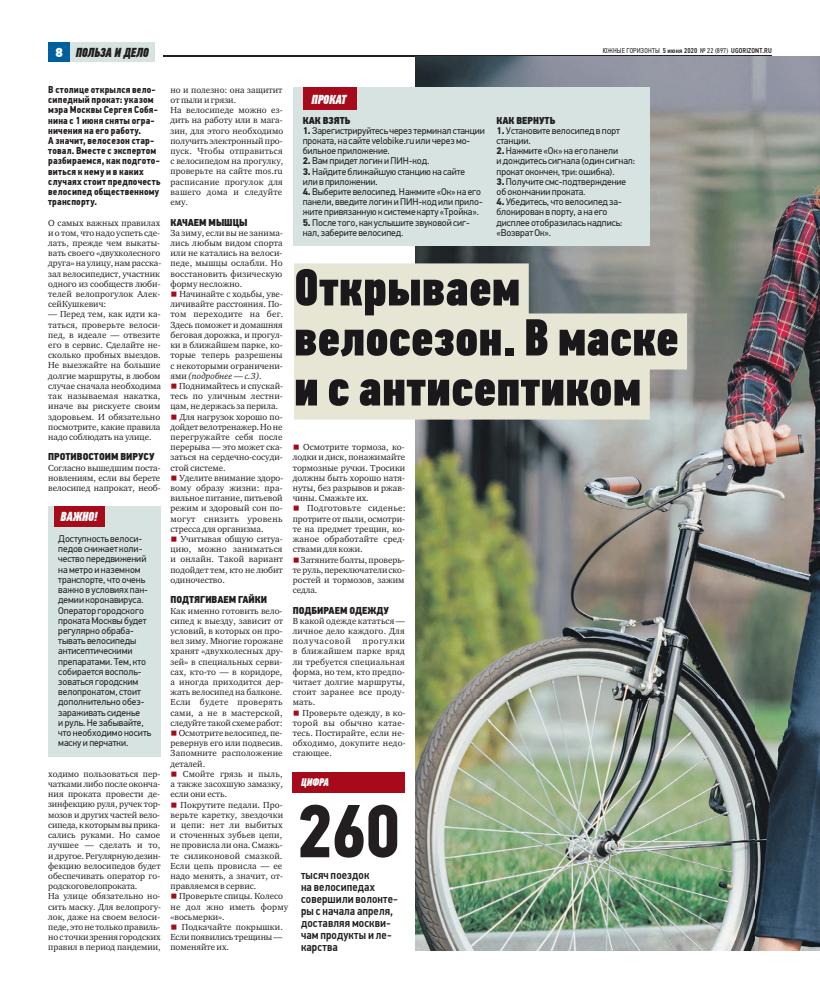
<style>
.page{position:relative;width:820px;height:993px;background:#fff}
.page>*{position:absolute;margin:0;border:0;box-sizing:border-box;transform-origin:0 0}
.t1{font:700 75px "PF Din Text Cond Pro";color:#231f20}
.t2{font:52px/50px "PF Din Text Comp Pro X Black";letter-spacing:.005em;color:#1a181b}
.t3{font:italic 13px "PF Din Text Comp Pro X Black";letter-spacing:-.015em;color:#231f20}
.t4{font:italic 13px "PF Din Text Comp Pro X Black";letter-spacing:-.015em;color:#fff}
.t5{font:500 12px/12px "PF Din Text Cond Pro";letter-spacing:.005em;color:#231f20}
.t6{font:italic 11px "PF Din Text Comp Pro X Black";letter-spacing:-.015em;color:#fff}
.t7{font:700 10px/10.2px "PF Din Text Cond Pro";letter-spacing:.015em;color:#231f20}
.t8{font:10px "PF Din Text Cond Pro X Black";letter-spacing:-.005em;color:#231f20}
.t9{font:9.6px/10.2px "PF Din Text Pro";letter-spacing:-.01em;color:#231f20}
.t10{font:9px/10.2px "Charter ITC";color:#231f20;text-align:justify}
.t11{font:7px "PF Din Text Cond Pro";letter-spacing:.02em;color:#231f20}
.s1{font-family:"PF Din Text Pro";font-weight:900;font-style:normal;color:#fff}
.s2{font-weight:500}
.s3{font-family:"PF Din Text Pro";font-size:8px;color:#a70a1a}
.s4{font-style:italic}
.s5{font-weight:700}
</style>
<div class="page">
<hr style="left:164px;top:56px;width:607px;height:1px;background:#231f20">
<div style="left:70px;top:43px;width:85px;height:19px;background:#d6e3e0"></div>
<div style="left:48px;top:43px;width:22px;height:19px;background:#005f9d"></div>
<div style="left:292px;top:771px;width:113px;height:21px;background:#a70a1a"></div>
<img style="left:415px;top:57px;width:404px;height:893px">
<div style="left:294px;top:263px;width:234px;height:56px;background:#e7e5d4"></div>
<div style="left:294px;top:313px;width:392px;height:56px;background:#e7e5d4"></div>
<div style="left:294px;top:363px;width:355px;height:56px;background:#e7e5d4"></div>
<div style="left:292px;top:88px;width:357px;height:158px;background:#d6e3e0"></div>
<div style="left:303px;top:88px;width:53px;height:22px;background:#a70a1a"></div>
<div style="left:48px;top:506px;width:112px;height:250px;background:#d6e3e0"></div>
<div style="left:54px;top:506px;width:50px;height:20px;background:#a70a1a"></div>
<h3 class="t3" style="left:55px;top:47px;width:95px"><span class="s1">8</span> ПОЛЬЗА И ДЕЛО</h3>
<p class="t11" style="left:602px;top:46px;width:170px">ЮЖНЫЕ ГОРИЗОНТЫ <span class="s2">5 июня 2020</span> № 22 (897) <span class="s2">UGORIZONT.RU</span></p>
<p class="t7" style="left:48px;top:85px;width:114px">В столице открылся вело&shy;сипедный прокат: указом мэраМосквы Сергея Собя&shy;нина с 1 июня сняты огра&shy;ничения на его работу.<br>А значит, велосезон стар&shy;товал. Вместе с экспертом разбираемся, как подгото&shy;виться к нему и в каких случаях стоит предпочесть велосипед общественному транспорту.</p>
<p class="t10" style="left:48px;top:217px;width:114px;text-align:left">О самых важных правилах и о том, что надо успеть сде&shy;лать, прежде чем выкаты&shy;вать своего «двухколесного друга» на улицу, нам расска&shy;зал велосипедист, участник одного из сообществ люби&shy;телей велопрогулок Алек&shy;сей Куш кевич:</p>
<p class="t10" style="left:48px;top:309px;width:114px">— Перед тем, как идти ка&shy;таться, проверьте велоси&shy;пед, в идеале — отвезите его в сервис. Сделайте не&shy;сколько пробных выездов.<br>Не выезжайте на большие долгие маршруты, в любом случае сначала необходима так называемая накатка, иначе вы рискуете своим здоровьем. И обязательно посмотрите, какие правила надо соблюдать на улице.</p>
<p class="t8" style="left:48px;top:453px;width:108px">ПРОТИВОСТОИМ ВИРУСУ</p>
<p class="t10" style="left:48px;top:462px;width:114px">Согласно вышедшим поста&shy;новлениям, если вы берете велосипед напрокат, необ-</p>
<p class="t10" style="left:170px;top:85px;width:114px;text-align:left">но и полезно: она защитит от пыли и грязи.<br>На велосипеде можно ез&shy;дить на работу или в мага&shy;зин, для этого необходимо получить электронный про&shy;пуск. Чтобы отправиться с велосипедом на прогулку, проверьте на сайте mos.ru расписание прогулок для вашего дома и следуйте ему.</p>
<p class="t8" style="left:170px;top:218px;width:79px">КАЧАЕМ МЫШЦЫ</p>
<p class="t10" style="left:170px;top:227px;width:114px">За зиму, если вы не занима&shy;лись любым видом спорта или не катались на велоси&shy;педе, мышцы ослабли. Но восстановить физическую форму несложно.</p>
<p class="t10" style="left:170px;top:289px;width:114px;text-align:left"><span class="s3">■</span> Начинайте с ходьбы, уве&shy;личивайте расстояния. По&shy;том переходите на бег.<br>Здесь поможет и домашняя беговая дорожка, и прогул&shy;ки в ближайшем парке, ко&shy;торые теперь разрешены с некоторыми ограничени&shy;ями <span class="s4">(подробнее — с.3)</span>.</p>
<p class="t10" style="left:170px;top:380px;width:114px"><span class="s3">■</span> Поднимайтесь и спускай&shy;тесь по уличным лестни&shy;цам, не держась за перила.</p>
<p class="t10" style="left:170px;top:411px;width:114px"><span class="s3">■</span> Для нагрузок хорошо по&shy;дойдет велотренажер. Но не перегружайте себя после перерыва — это может ска&shy;заться на сердечно-сосуди&shy;стой системе.</p>
<p class="t10" style="left:170px;top:472px;width:114px"><span class="s3">■</span> Уделите внимание здоро&shy;вому образу жизни: пра&shy;вильное питание, питьевой режим и здоровый сон по&shy;могут снизить уровень стресса для организма.</p>
<p class="t10" style="left:170px;top:533px;width:114px"><span class="s3">■</span> Учитывая общую ситуа&shy;цию, можно заниматься и онлайн. Такой вариант подойдет тем, кто не любит одиночество.</p>
<p class="t8" style="left:170px;top:595px;width:98px">ПОДТЯГИВАЕМ ГАЙКИ</p>
<p class="t10" style="left:170px;top:605px;width:114px">Как именно готовить вело&shy;сипед к выезду, зависит от условий, в которых он про&shy;вел зиму. Многие горожане хранят «двухколесных дру&shy;зей» в специальных серви&shy;сах, кто-то — в коридоре, а иногда приходится дер&shy;жать велосипед на балконе.<br>Если будете проверять сами, а не в мастерской, следуйте такой схеме работ:</p>
<p class="t10" style="left:170px;top:727px;width:114px"><span class="s3">■</span> Осмотрите велосипед, пе&shy;ревернув его или подвесив.<br>Запомните расположение деталей.</p>
<p class="t10" style="left:170px;top:768px;width:114px"><span class="s3">■</span> Смойте грязь и пыль, а также засохшую замазку, если они есть.</p>
<p class="t10" style="left:170px;top:799px;width:114px"><span class="s3">■</span> Покрутите педали. Про&shy;верьте каретку, звездочки и цепи: нет ли выбитых и сточенных зубьев цепи, не провисла ли она. Смажь&shy;те силиконовой смазкой.<br>Если цепь провисла — ее надо менять, а значит, от&shy;правляемся в сервис.</p>
<p class="t10" style="left:170px;top:890px;width:119px;text-align:left"><span class="s3">■</span> Проверьте спицы. Колесо не дол жно иметь форму «восьмерки».</p>
<p class="t10" style="left:170px;top:921px;width:114px"><span class="s3">■</span> Подкачайте покрышки.<br>Если появились трещины — поменяйте их.</p>
<h3 class="t4" style="left:311px;top:94px;width:36px">ПРОКАТ</h3>
<p class="t8" style="left:302px;top:116px;width:49px">КАК ВЗЯТЬ</p>
<p class="t9" style="left:302px;top:126px;width:184px"><span class="s5">1.</span>Зарегистрируйтесь через терминал станции проката, на сайте velobike.ru или черезмо&shy;бильное приложение.<br><span class="s5">2.</span>Вампридет логин иПИН-код.<br><span class="s5">3.</span>Найдите ближайшуюстанциюна сайте<br>или в приложении.<br><span class="s5">4.</span>Выберите велосипед. Нажмите «Oк» на его панели, введите логин иПИН-кодили прило&shy;жите привязаннуюк системе карту «Тройка».<br><span class="s5">5.</span>После того, как услышите звуковой сиг&shy;нал, заберите велосипед.</p>
<p class="t8" style="left:496px;top:116px;width:60px">КАК ВЕРНУТЬ</p>
<p class="t9" style="left:496px;top:126px;width:140px"><span class="s5">1.</span>Установите велосипедв порт станции.<br><span class="s5">2.</span>Нажмите «Ок» на его панели идождитесь сигнала (один сигнал: прокат окончен, три: ошибка).<br><span class="s5">3.</span>Получите смс-подтверждение об окончании проката.<br><span class="s5">4.</span>Убедитесь, что велосипедза&shy;блокирован в порту, а на его дисплее отобразилась надпись: «ВозвратОк».</p>
<h2 class="t2" style="left:294px;top:267px;width:386px">Открываем велосезон. В маске и с антисептиком</h2>
<p class="t10" style="left:292px;top:442px;width:114px"><span class="s3">■</span> Осмотрите тормоза, ко&shy;лодки и диск, понажимайте тормозные ручки. Тросики должны быть хорошо натя&shy;нуты, без разрывов и ржав&shy;чины. Смажьте их.</p>
<p class="t10" style="left:292px;top:503px;width:114px"><span class="s3">■</span> Подготовьте сиденье: протрите от пыли, осмотри&shy;те на предмет трещин, ко&shy;жаное обработайте сред&shy;ствами для кожи.</p>
<p class="t10" style="left:292px;top:554px;width:114px"><span class="s3">■</span> Затяните болты, проверь&shy;те руль, переключатели ско&shy;ростей и тормозов, зажим седла.</p>
<p class="t8" style="left:292px;top:606px;width:98px">ПОДБИРАЕМ ОДЕЖДУ</p>
<p class="t10" style="left:292px;top:615px;width:114px">В какой одежде кататься — личное дело каждого. Для получасовой</p>
<h3 class="t4" style="left:61px;top:511px;width:39px">ВАЖНО!</h3>
<p class="t9" style="left:58px;top:534px;width:94px">Доступность велоси&shy;педов снижает коли&shy;чество передвижений наметро и наземном транспорте, что очень важно в условиях пан&shy;демии коронавируса.<br>Оператор городского прокатаМосквыбудет регулярно обраба&shy;тывать велосипеды антисептическими препаратами. Тем, кто собирается восполь&shy;зоваться городским велопрокатом, стоит дополнительно обез&shy;зараживать сиденье<br>и руль. Не забывайте, что необходимо носить маску и перчатки.</p>
<p class="t10" style="left:292px;top:635px;width:114px;text-indent:70px">прогулки в ближайшем парке вряд ли требуется специальная форма, но тем, кто предпо&shy;читает долгие маршруты, стоит заранее все проду&shy;мать.</p>
<p class="t10" style="left:292px;top:707px;width:114px"><span class="s3">■</span> Проверьте одежду, в ко&shy;торой вы обычно катае&shy;тесь. Постирайте, если не&shy;обходимо, докупите недо&shy;стающее.</p>
<p class="t10" style="left:48px;top:768px;width:114px;text-align:left">ходимо пользоваться пер&shy;чатками либо после оконча&shy;ния проката провести де&shy;зинфекцию руля, ручек тор&shy;мозов и других частей вело&shy;сипеда, к которым вы прика&shy;сались руками. Но самое лучшее — сделать и то, и другое. Регулярную дезин&shy;фекцию велосипедов будет обеспечивать оператор го&shy;родского велопро ката.<br>На улице обязательно но&shy;сить маску. Для велопрогу&shy;лок, даже на своем велоси&shy;педе, это не только правиль&shy;но с точки зрения городских правил в период пандемии,</p>
<p class="t6" style="left:301px;top:777px;width:29px">ЦИФРА</p>
<h1 class="t1" style="left:297px;top:800px;width:105px">260</h1>
<h3 class="t5" style="left:301px;top:868px;width:98px">тысяч поездок<br>на велосипедах совершили волонте&shy;ры с начала апреля, доставляя москви&shy;чам продукты и ле&shy;карства</h3>
</div>
